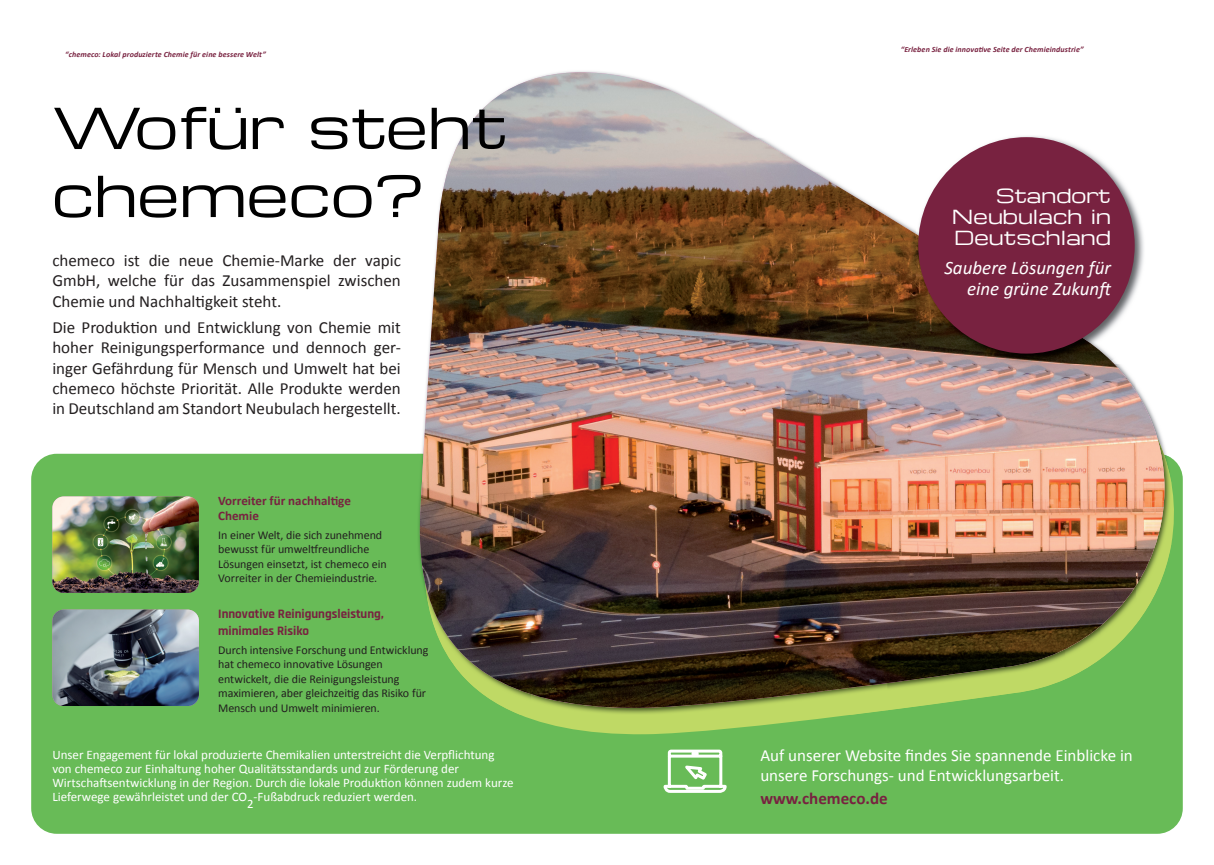
<style>
.page{position:relative;width:1214px;height:865px;background:#fff}
.page>*{position:absolute;margin:0;border:0;box-sizing:border-box;transform-origin:0 0}
.t1{font:55px/68px "Michroma";color:#000}
.t2{font:italic 19px/21px "Calibri";color:#fff;text-align:right}
.t3{font:19px/21px "Michroma";color:#fff;text-align:justify}
.t4{font:17px/20.4px "Calibri";color:#231f20;text-align:justify}
.t5{font:17px/20.4px "Calibri";color:#fff}
.t6{font:700 17px "Calibri";color:#782240}
.t7{font:13px/14px "Calibri";color:#fff}
.t8{font:700 13px/17px "Rajdhani";color:#782240}
.t9{font:700 13px/15.6px "Calibri";color:#782240}
.t10{font:12.8px "Calibri";color:#fff}
.t11{font:12px/14.4px "Calibri";letter-spacing:-.005em;color:#231f20}
.t12{font:italic 700 8px "Calibri";letter-spacing:.01em;color:#782240}
</style>
<div class="page">
<div style="left:31px;top:454px;width:1151px;height:379px;background:#68bb57;border-radius:26px"></div>
<svg style="left:518px;top:460px;width:665px;height:276px"></svg>
<img style="left:1135px;top:710px;width:35px;height:4px">
<img style="left:1099px;top:710px;width:36px;height:4px">
<img style="left:1027px;top:710px;width:72px;height:4px">
<img style="left:887px;top:710px;width:140px;height:4px">
<img style="left:509px;top:710px;width:22px;height:4px">
<img style="left:531px;top:710px;width:356px;height:4px">
<svg style="left:393px;top:71px;width:781px;height:639px"></svg>
<img style="left:420px;top:72px;width:744px;height:636px">
<img style="left:1114px;top:361px;width:30px;height:3px">
<img style="left:915px;top:135px;width:229px;height:226px">
<img style="left:915px;top:234px;width:199px;height:130px">
<div style="left:918px;top:137px;width:216px;height:216px;background:#782240;border-radius:50%"></div>
<img style="left:52px;top:496px;width:147px;height:97px">
<img style="left:52px;top:609px;width:147px;height:97px">
<svg style="left:663px;top:749px;width:64px;height:44px"></svg>
<p class="t12" style="left:65px;top:49px;width:202px">“chemeco: Lokal produzierte Chemie für eine bessere Welt”</p>
<h1 class="t1" style="left:52px;top:96px;width:457px">Wofür steht chemeco?</h1>
<p class="t4" style="left:52px;top:250px;width:350px">chemeco ist die neue Chemie-Marke der vapic GmbH, welche für das Zusammenspiel zwischen Chemie und Nachhaltigkeit steht.</p>
<p class="t4" style="left:52px;top:317px;width:350px">Die Produktion und Entwicklung von Chemie mit hoher Reinigungsperformance und dennoch ger&shy;inger Gefährdung für Mensch und Umwelt hat bei chemeco höchste Priorität. Alle Produkte werden in Deutschland am Standort Neubulach hergestellt.</p>
<p class="t9" style="left:218px;top:492px;width:134px">Vorreiter für nachhaltige<br>Chemie</p>
<p class="t11" style="left:218px;top:528px;width:170px">In einer Welt, die sich zunehmend bewusst für umweltfreundliche Lösungen einsetzt, ist chemeco ein Vorreiter in der Chemieindustrie.</p>
<p class="t8" style="left:218px;top:605px;width:167px">Innovative Reinigungsleistung, minimales Risiko</p>
<p class="t11" style="left:218px;top:642px;width:212px">Durch intensive Forschung und Entwicklung hat chemeco innovative Lösungen entwickelt, die die Reinigungsleistung maximieren, aber gleichzeitig das Risiko für Mensch und Umwelt minimieren.</p>
<p class="t7" style="left:52px;top:747px;width:463px">Unser Engagement für lokal produzierte Chemikalien unterstreicht die Verpflichtung von chemeco zur Einhaltung hoher Qualitätsstandards und zur Förderung der Wirtschaftsentwicklung in der Region. Durch die lokale Produktion können zudem kurze Lieferwege gewährleistet und der CO</p>
<p class="t10" style="left:247px;top:795px;width:8px">2</p>
<p class="t7" style="left:253px;top:789px;width:165px">-Fußabdruck reduziert werden.</p>
<p class="t12" style="left:900px;top:44px;width:184px">“Erleben Sie die innovative Seite der Chemieindustrie”</p>
<p class="t3" style="left:951px;top:186px;width:161px;text-indent:44px">Standort Neubulach in Deutschland</p>
<p class="t2" style="left:944px;top:256px;width:170px">Saubere Lösungen für eine grüne Zukunft</p>
<p class="t5" style="left:760px;top:745px;width:374px">Auf unserer Website findes Sie spannende Einblicke in unsere Forschungs- und Entwicklungsarbeit.</p>
<p class="t6" style="left:760px;top:787px;width:129px">www.chemeco.de</p>
</div>
